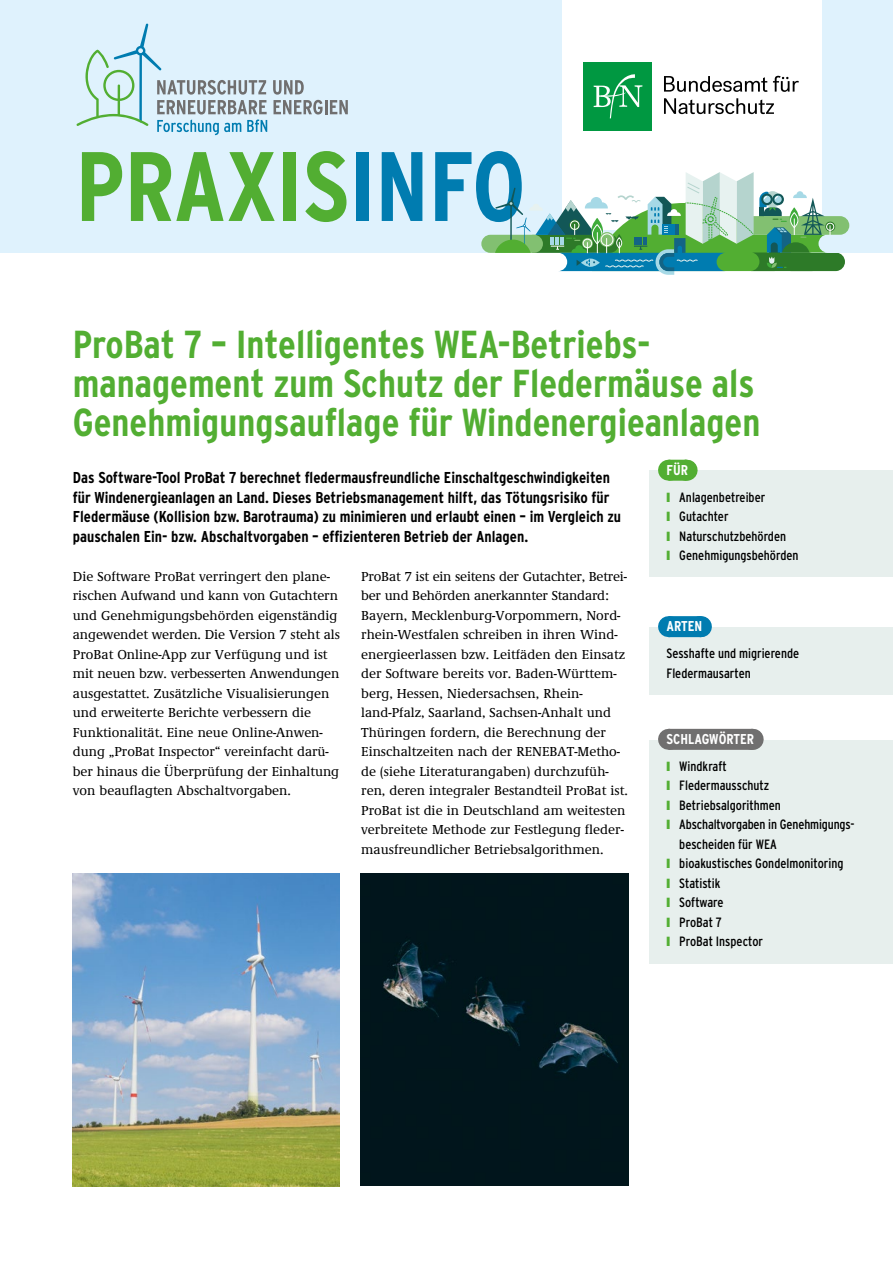
<style>
.page{position:relative;width:893px;height:1263px;background:#fff}
.page>*{position:absolute;margin:0;border:0;box-sizing:border-box;transform-origin:0 0}
.t1{font:700 98.4px "Interstate Condensed";color:#52ae32}
.t2{font:700 39px/39px "Interstate Condensed";color:#52ae32}
.t3{font:700 15.75px/19.5px "Interstate Condensed";color:#000}
.t4{font:700 14.25px "Interstate Condensed";color:#fff}
.t5{font:500 13.5px/19.5px "Demos EF";color:#000}
.t6{font:13.5px/19.5px "Interstate Condensed";color:#000}
.s1{color:#007cb0}
.s2{color:#52ae32}
</style>
<div class="page">
<div style="left:0;top:0;width:893px;height:253px;background:#dff2fd"></div>
<div style="left:562px;top:0;width:259px;height:230px;background:#fff"></div>
<div style="left:584px;top:63px;width:68px;height:68px;background:#009841"></div>
<svg style="left:594px;top:74px;width:48px;height:44px"></svg>
<svg style="left:664px;top:98px;width:110px;height:16px"></svg>
<svg style="left:664px;top:76px;width:135px;height:16px"></svg>
<svg style="left:273px;top:80px;width:75px;height:35px"></svg>
<svg style="left:76px;top:23px;width:191px;height:112px"></svg>
<div style="left:481px;top:235px;width:62px;height:18px;background:#82c071;border-radius:9px"></div>
<svg style="left:495px;top:172px;width:354px;height:103px"></svg>
<div style="left:649px;top:471px;width:244px;height:106px;background:#e7efed"></div>
<div style="left:649px;top:627px;width:244px;height:68px;background:#e7efed"></div>
<div style="left:649px;top:740px;width:244px;height:223px;background:#e7efed"></div>
<div style="left:668px;top:460px;width:18px;height:21px;background:#52ae32"></div>
<svg style="left:677px;top:460px;width:10px;height:21px"></svg>
<div style="left:668px;top:616px;width:32px;height:21px;background:#007cb0"></div>
<svg style="left:684px;top:616px;width:17px;height:21px"></svg>
<div style="left:668px;top:729px;width:84px;height:21px;background:#706f6f"></div>
<svg style="left:710px;top:729px;width:43px;height:21px"></svg>
<img style="left:72px;top:873px;width:268px;height:313px">
<div style="left:361px;top:873px;width:267px;height:312px;background:#01151c"></div>
<p class="t1" style="left:76px;top:131px;width:452px">PRAXIS<span class="s1">INFO</span></p>
<h1 class="t2" style="left:73px;top:325px;width:689px">ProBat 7 – Intelligentes WEA-Betriebs&shy;management zum Schutz der Fledermäuse als<br>Genehmigungsauflage für Windenergieanlagen</h1>
<p class="t3" style="left:73px;top:468px;width:550px">Das Software-Tool ProBat 7 berechnet fledermausfreundliche Einschaltgeschwindigkeiten für Windenergieanlagen an Land. Dieses Betriebsmanagement hilft, das Tötungsrisiko für Fledermäuse (Kollision bzw. Barotrauma) zu minimieren und erlaubt einen – im Vergleich zu pauschalen Ein- bzw. Abschaltvorgaben – effizienteren Betrieb der Anlagen.</p>
<p class="t5" style="left:73px;top:567px;width:269px">Die Software ProBat verringert den plane&shy;rischen Aufwand und kann von Gutachtern und Genehmigungsbehörden eigenständig angewendet werden. Die Version 7 steht als ProBat Online-App zur Verfügung und ist mit neuen bzw. verbesserten Anwendungen ausgestattet. Zusätzliche Visualisierungen und erweiterte Berichte verbessern die Funktionalität. Eine neue Online-Anwen&shy;dung „ProBat Inspector“ vereinfacht darü&shy;ber hinaus die Überprüfung der Einhaltung von beauflagten Abschaltvorgaben.</p>
<p class="t5" style="left:361px;top:567px;width:268px">ProBat 7 ist ein seitens der Gutachter, Betrei&shy;ber und Behörden anerkannter Standard:<br>Bayern, Mecklenburg-Vorpommern, Nord&shy;rhein-Westfalen schreiben in ihren Wind&shy;energieerlassen bzw. Leitfäden den Einsatz der Software bereits vor. Baden-Württem&shy;berg, Hessen, Niedersachsen, Rhein&shy;land-Pfalz, Saarland, Sachsen-Anhalt und Thüringen fordern, die Berechnung der Einschaltzeiten nach der RENEBAT-Metho&shy;de (siehe Literaturangaben) durchzufüh&shy;ren, deren integraler Bestandteil ProBat ist.<br>ProBat ist die in Deutschland am weitesten verbreitete Methode zur Festlegung fleder&shy;mausfreundlicher Betriebsalgorithmen.</p>
<h2 class="t4" style="left:666px;top:462px;width:23px">FÜR</h2>
<p class="t6" style="left:666px;top:487px;width:100px"><span class="s2">❙</span> Anlagenbetreiber</p>
<p class="t6" style="left:666px;top:507px;width:64px"><span class="s2">❙</span> Gutachter</p>
<p class="t6" style="left:666px;top:526px;width:121px"><span class="s2">❙</span> Naturschutzbehörden</p>
<p class="t6" style="left:666px;top:546px;width:133px"><span class="s2">❙</span> Genehmigungsbehörden</p>
<h2 class="t4" style="left:666px;top:618px;width:37px">ARTEN</h2>
<p class="t6" style="left:666px;top:643px;width:134px">Sesshafte und migrierende<br>Fledermausarten</p>
<h2 class="t4" style="left:666px;top:731px;width:89px">SCHLAGWÖRTER</h2>
<p class="t6" style="left:666px;top:756px;width:62px"><span class="s2">❙</span> Windkraft</p>
<p class="t6" style="left:666px;top:776px;width:104px"><span class="s2">❙</span> Fledermausschutz</p>
<p class="t6" style="left:666px;top:795px;width:116px"><span class="s2">❙</span> Betriebsalgorithmen</p>
<p class="t6" style="left:679px;top:815px;width:176px;text-indent:-13px"><span class="s2">❙</span> Abschaltvorgaben in Genehmigungs&shy;bescheiden für WEA</p>
<p class="t6" style="left:666px;top:854px;width:178px"><span class="s2">❙</span> bioakustisches Gondelmonitoring</p>
<p class="t6" style="left:666px;top:873px;width:56px"><span class="s2">❙</span> Statistik</p>
<p class="t6" style="left:666px;top:893px;width:59px"><span class="s2">❙</span> Software</p>
<p class="t6" style="left:666px;top:912px;width:57px"><span class="s2">❙</span> ProBat 7</p>
<p class="t6" style="left:666px;top:932px;width:98px"><span class="s2">❙</span> ProBat Inspector</p>
</div>
